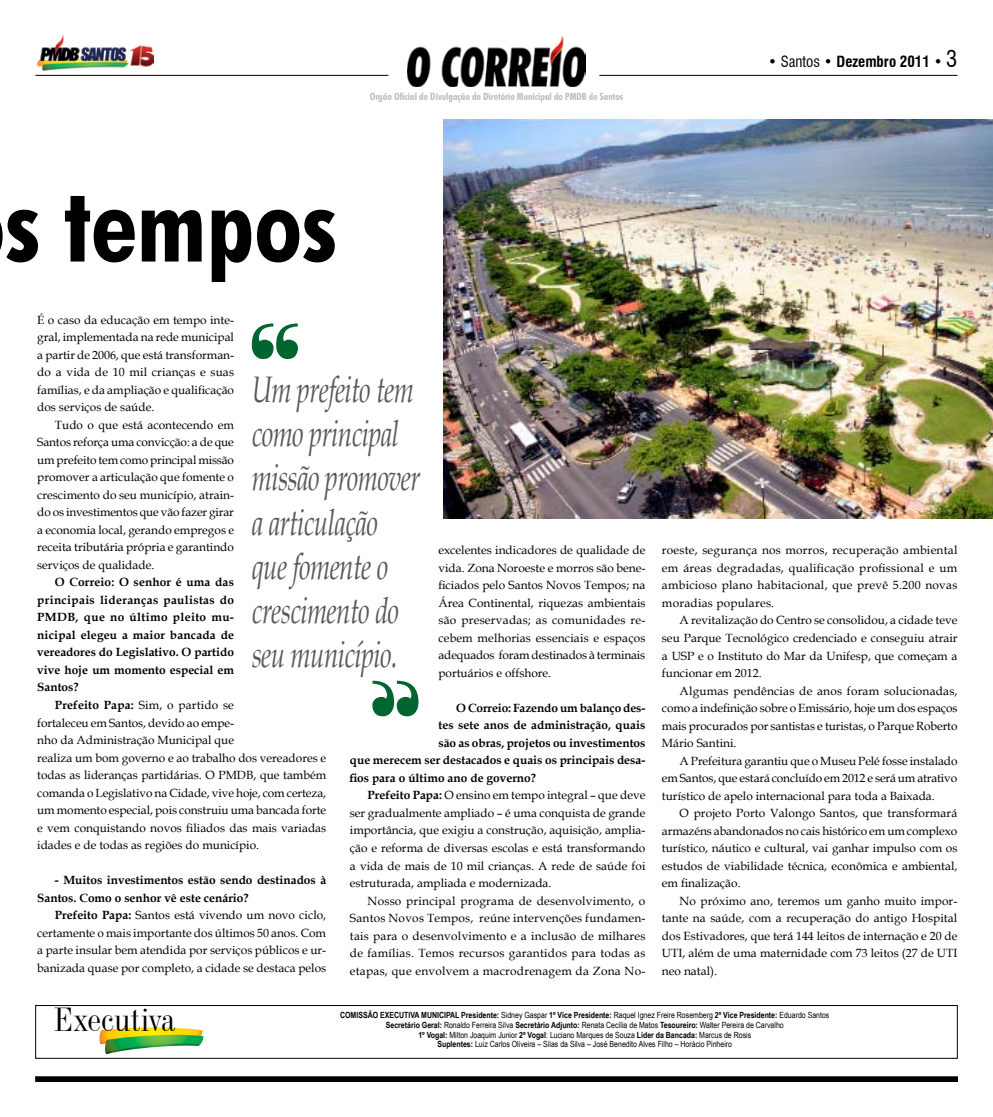
<style>
.page{position:relative;width:993px;height:1117px;background:#fff}
.page>*{position:absolute;margin:0;border:0;box-sizing:border-box;transform-origin:0 0}
.t1{font:700 condensed 106.12px "Futura BT";color:#000}
.t2{font:italic 36.88px/44.2px "Book Antiqua";letter-spacing:-.02em;color:#58595b;scale:.7 1}
.t3{font:32.5px "Industrial 736 BT";color:#000}
.t4{font:700 condensed 15px "Swiss 721 BT";color:#000}
.t5{font:11.88px/17.5px "Book Antiqua";color:#000;text-align:justify}
.t6{font:700 11.88px/17.5px "Book Antiqua";color:#000;text-align:justify}
.t7{font:11.88px "Book Antiqua";letter-spacing:.02em;color:#000}
.t8{font:700 condensed 10px "Futura BT";color:#bcbdc0}
.t9{font:8.5px/9.8px "Arial Narrow";color:#000;text-align:center}
.s1{font-weight:400}
.s2{font-weight:400;font-size:22.5px}
.s3{font-weight:700}
</style>
<div class="page">
<img style="left:408px;top:35px;width:177px;height:52px">
<hr style="left:35px;top:75px;width:353px;height:1px;background:#000">
<hr style="left:599px;top:75px;width:358px;height:1px;background:#000">
<div style="left:36px;top:1076px;width:921px;height:5px;background:#000"></div>
<div style="left:35px;top:1076px;width:922px;height:5px;border:1px solid #000"></div>
<img style="left:36px;top:35px;width:117px;height:36px">
<svg style="left:99px;top:1027px;width:105px;height:27px"></svg>
<div style="left:35px;top:1005px;width:922px;height:53px;border:1px solid #000"></div>
<svg style="left:252px;top:323px;width:46px;height:36px"></svg>
<svg style="left:372px;top:680px;width:46px;height:36px"></svg>
<img style="left:443px;top:120px;width:549px;height:398px">
<p class="t8" style="left:369px;top:90px;width:255px">Orgão Oficial de Divulgação do Diretório Municipal do PMDB de Santos</p>
<p class="t4" style="left:767px;top:53px;width:191px"><span class="s1">• Santos •</span> Dezembro 2011 • <span class="s2">3</span></p>
<h1 class="t1" style="left:5px;top:159px;width:334px">s tempos</h1>
<p class="t5" style="left:37px;top:310px;width:198px">É o caso da educação em tempo inte&shy;gral, implementada na rede municipal a partir de 2006, que está transforman&shy;do a vida de 10 mil crianças e suas famílias, e da ampliação e qualificação dos serviços de saúde.</p>
<p class="t5" style="left:37px;top:415px;width:198px;text-indent:18px">Tudo o que está acontecendo em Santos reforça uma convicção: a de que um prefeito tem como principal missão promover a articulação que fomente o crescimento do seu município, atrain&shy;do os investimentos que vão fazer girar a economia local, gerando empregos e receita tributária própria e garantindo serviços de qualidade.</p>
<p class="t6" style="left:37px;top:573px;width:198px;text-indent:18px">O Correio: O senhor é uma das principais lideranças paulistas do PMDB, que no último pleito mu&shy;nicipal elegeu a maior bancada de vereadores do Legislativo. O partido vive hoje um momento especial em Santos?</p>
<p class="t5" style="left:37px;top:695px;width:290px;text-align:left;text-indent:18px"><span class="s3">Prefeito Papa:</span> Sim, o partido se<br>fortaleceu em Santos, devido ao empe-<br>nho da Administração Municipal que<br>realiza um bom governo e ao trabalho dos vereadores e todas as lideranças partidárias. O PMDB, que também comanda o Legislativo na Cidade, vive hoje, com certeza, um momento especial, pois construiu uma bancada forte e vem conquistando novos filiados das mais variadas idades e de todas as regiões do município.</p>
<p class="t6" style="left:37px;top:871px;width:290px;text-indent:18px">- Muitos investimentos estão sendo destinados à<br>Santos. Como o senhor vê este cenário?</p>
<p class="t5" style="left:37px;top:905px;width:290px;text-indent:18px"><span class="s3">Prefeito Papa:</span> Santos está vivendo um novo ciclo, certamente o mais importante dos últimos 50 anos. Com a parte insular bem atendida por serviços públicos e ur&shy;banizada quase por completo, a cidade se destaca pelos</p>
<h2 class="t2" style="left:252px;top:366px;width:242px">Um prefeito tem como principal missão promover a articulação que fomente o crescimento do seu município.</h2>
<p class="t5" style="left:438px;top:541px;width:208px">excelentes indicadores de qualidade de vida. Zona Noroeste e morros são bene&shy;ficiados pelo Santos Novos Tempos; na Área Continental, riquezas ambientais são preservadas; as comunidades re&shy;cebem melhorias essenciais e espaços adequados foram destinados à terminais portuários e offshore.</p>
<p class="t6" style="left:456px;top:698px;width:191px">O Correio: Fazendo um balanço des-</p>
<p class="t6" style="left:438px;top:716px;width:208px">tes sete anos de administração, quais</p>
<p class="t6" style="left:438px;top:733px;width:208px">são as obras, projetos ou investimentos</p>
<p class="t6" style="left:350px;top:751px;width:297px">que merecem ser destacados e quais os principais desa-</p>
<p class="t6" style="left:350px;top:768px;width:188px">fios para o último ano de governo?</p>
<p class="t5" style="left:367px;top:786px;width:279px"><span class="s3">Prefeito Papa:</span> O ensino em tempo integral – que deve</p>
<p class="t5" style="left:350px;top:803px;width:297px">ser gradualmente ampliado – é uma conquista de grande</p>
<p class="t5" style="left:350px;top:821px;width:297px">importância, que exigiu a construção, aquisição, amplia-</p>
<p class="t5" style="left:350px;top:838px;width:297px">ção e reforma de diversas escolas e está transformando</p>
<p class="t5" style="left:350px;top:856px;width:297px">a vida de mais de 10 mil crianças. A rede de saúde foi</p>
<p class="t5" style="left:350px;top:873px;width:203px">estruturada, ampliada e modernizada.</p>
<p class="t7" style="left:367px;top:892px;width:279px">Nosso principal programa de desenvolvimento, o</p>
<p class="t7" style="left:350px;top:909px;width:297px">Santos Novos Tempos, reúne intervenções fundamen-</p>
<p class="t7" style="left:350px;top:927px;width:297px">tais para o desenvolvimento e a inclusão de milhares</p>
<p class="t7" style="left:350px;top:944px;width:297px">de famílias. Temos recursos garantidos para todas as</p>
<p class="t7" style="left:350px;top:962px;width:297px">etapas, que envolvem a macrodrenagem da Zona No-</p>
<p class="t5" style="left:661px;top:541px;width:297px">roeste, segurança nos morros, recuperação ambiental em áreas degradadas, qualificação profissional e um ambicioso plano habitacional, que prevê 5.200 novas moradias populares.</p>
<p class="t5" style="left:661px;top:611px;width:297px;text-indent:18px">A revitalização do Centro se consolidou, a cidade teve seu Parque Tecnológico credenciado e conseguiu atrair a USP e o Instituto do Mar da Unifesp, que começam a funcionar em 2012.</p>
<p class="t5" style="left:661px;top:681px;width:297px;text-indent:18px">Algumas pendências de anos foram solucionadas, como a indefinição sobre o Emissário, hoje um dos espaços mais procurados por santistas e turistas, o Parque Roberto Mário Santini.</p>
<p class="t5" style="left:661px;top:751px;width:297px;text-indent:18px">A Prefeitura garantiu que o Museu Pelé fosse instalado em Santos, que estará concluído em 2012 e será um atrativo turístico de apelo internacional para toda a Baixada.</p>
<p class="t5" style="left:661px;top:803px;width:297px;text-indent:18px">O projeto Porto Valongo Santos, que transformará armazéns abandonados no cais histórico em um complexo turístico, náutico e cultural, vai ganhar impulso com os estudos de viabilidade técnica, econômica e ambiental, em finalização.</p>
<p class="t5" style="left:661px;top:891px;width:297px;text-indent:18px">No próximo ano, teremos um ganho muito impor&shy;tante na saúde, com a recuperação do antigo Hospital dos Estivadores, que terá 144 leitos de internação e 20 de UTI, além de uma maternidade com 73 leitos (27 de UTI neo natal).</p>
<h3 class="t3" style="left:54px;top:998px;width:123px">Executiva</h3>
<p class="t9" style="left:340px;top:1009px;width:490px"><span class="s3">COMISSÃO EXECUTIVA MUNICIPAL Presidente:</span> Sidney Gaspar <span class="s3">1º Vice Presidente:</span> Raquel Ignez Freire Rosemberg <span class="s3">2º Vice Presidente:</span> Eduardo Santos <span class="s3">Secretário Geral:</span> Ronaldo Ferreira Silva <span class="s3">Secretário Adjunto:</span> Renata Cecília de Matos <span class="s3">Tesoureiro:</span> Walter Pereira de Carvalho<br><span class="s3">1º Vogal:</span> Milton Joaquim Junior <span class="s3">2º Vogal</span>: Luciano Marques de Souza <span class="s3">Líder da Bancada:</span> Marcus de Rosis<br><span class="s3">Suplentes:</span> Luiz Carlos Oliveira – Silas da Silva – José Benedito Alves Filho – Horácio Pinheiro</p>
</div>
